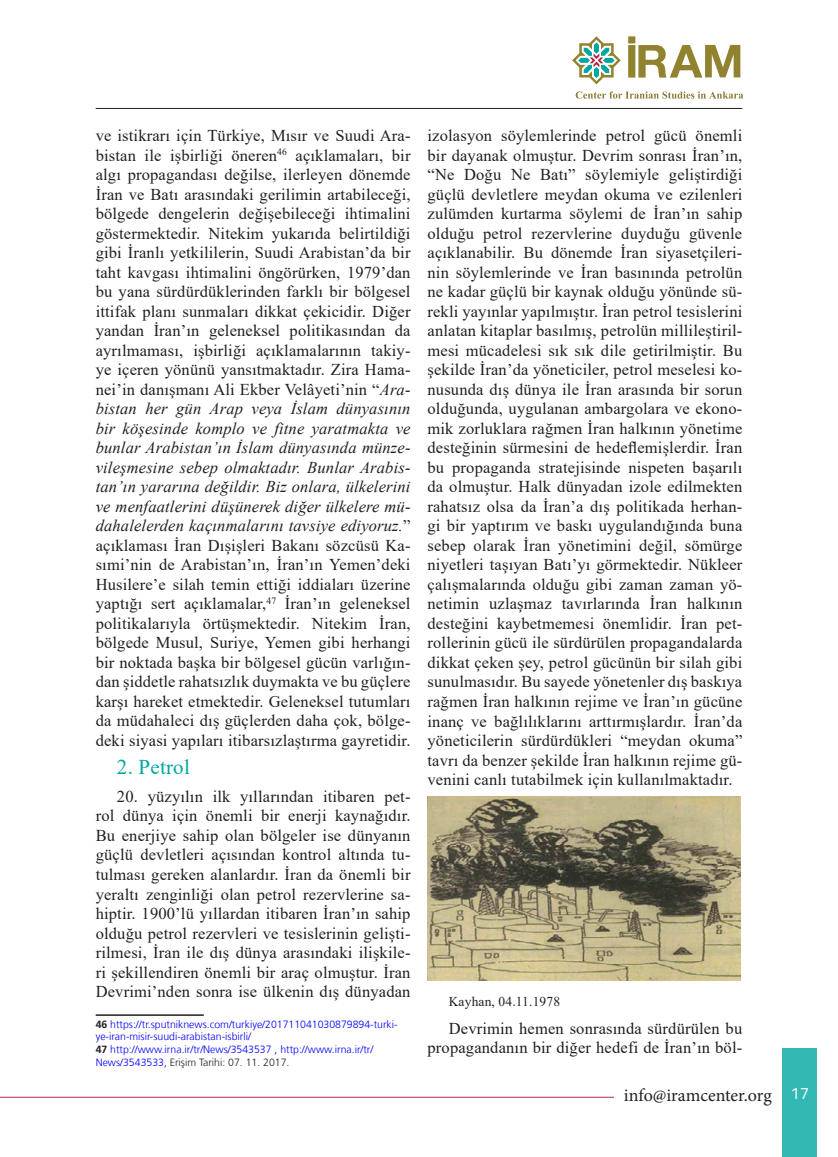
<style>
.page{position:relative;width:838px;height:1157px;background:#fff}
.page>*{position:absolute;margin:0;border:0;box-sizing:border-box;transform-origin:0 0}
.t1{font:21px "Times New Roman";letter-spacing:.01em;color:#00a7a0}
.t2{font:18px "Minion Pro";color:#231f20}
.t3{font:16.5px/19.5px "Times New Roman";letter-spacing:.01em;color:#231f20;text-align:justify}
.t4{font:13.5px "Times New Roman";letter-spacing:.01em;color:#231f20}
.t5{font:300 10.5px/12.6px "Frutiger LT Com";color:#00f}
.s1{font-style:italic}
.s2{font-weight:700;color:#231f20}
.s3{color:#231f20}
.s4{font-family:"Titillium";font-size:16.5px;color:#fff}
</style>
<div class="page">
<div style="left:782px;top:1047px;width:34px;height:110px;background:#33b8b3"></div>
<hr style="left:0;top:1097px;width:614px;height:1px;background:#b02b46">
<hr style="left:96px;top:108px;width:646px;height:1px;background:#231f20">
<svg style="left:575px;top:91px;width:168px;height:8px"></svg>
<svg style="left:572px;top:36px;width:49px;height:48px"></svg>
<svg style="left:628px;top:36px;width:112px;height:42px"></svg>
<hr style="left:96px;top:1014px;width:108px;height:1px;background:#231f20">
<img style="left:427px;top:796px;width:313px;height:184px">
<p class="t3" style="left:96px;top:125px;width:316px">ve istikrarı için Türkiye, Mısır ve Suudi Ara&shy;bistan ile işbirliği öneren<sup>46</sup> açıklamaları, bir algı propagandası değilse, ilerleyen dönemde İran ve Batı arasındaki gerilimin artabileceği, bölgede dengelerin değişebileceği ihtimalini göstermektedir. Nitekim yukarıda belirtildiği gibi İranlı yetkililerin, Suudi Arabistan’da bir taht kavgası ihtimalini öngörürken, 1979’dan bu yana sürdürdüklerinden farklı bir bölgesel ittifak planı sunmaları dikkat çekicidir. Diğer yandan İran’ın geleneksel politikasından da ayrılmaması, işbirliği açıklamalarının takiy&shy;ye içeren yönünü yansıtmaktadır. Zira Hama&shy;nei’in danışmanı Ali Ekber Velâyeti’nin “<span class="s1">Ara&shy;bistan her gün Arap veya İslam dünyasının bir köşesinde komplo ve fitne yaratmakta ve bunlar Arabistan’ın İslam dünyasında münze&shy;vileşmesine sebep olmaktadır. Bunlar Arabis&shy;tan’ın yararına değildir. Biz onlara, ülkelerini ve menfaatlerini düşünerek diğer ülkelere mü&shy;dahalelerden kaçınmalarını tavsiye ediyoruz.</span>” açıklaması İran Dışişleri Bakanı sözcüsü Ka&shy;sımi’nin de Arabistan’ın, İran’ın Yemen’deki Husilere’e silah temin ettiği iddiaları üzerine yaptığı sert açıklamalar,<sup>47</sup> İran’ın geleneksel politikalarıyla örtüşmektedir. Nitekim İran, bölgede Musul, Suriye, Yemen gibi herhangi bir noktada başka bir bölgesel gücün varlığın&shy;dan şiddetle rahatsızlık duymakta ve bu güçlere karşı hareket etmektedir. Geleneksel tutumları da müdahaleci dış güçlerden daha çok, bölge&shy;deki siyasi yapıları itibarsızlaştırma gayretidir.</p>
<p class="t1" style="left:117px;top:752px;width:74px">2. Petrol</p>
<p class="t3" style="left:96px;top:786px;width:316px;text-indent:21px">20. yüzyılın ilk yıllarından itibaren pet&shy;rol dünya için önemli bir enerji kaynağıdır.<br>Bu enerjiye sahip olan bölgeler ise dünyanın güçlü devletleri açısından kontrol altında tu&shy;tulması gereken alanlardır. İran da önemli bir yeraltı zenginliği olan petrol rezervlerine sa&shy;hiptir. 1900’lü yıllardan itibaren İran’ın sahip olduğu petrol rezervleri ve tesislerinin gelişti&shy;rilmesi, İran ile dış dünya arasındaki ilişkile&shy;ri şekillendiren önemli bir araç olmuştur. İran Devrimi’nden sonra ise ülkenin dış dünyadan</p>
<p class="t5" style="left:96px;top:1017px;width:303px"><span class="s2">46</span> https://tr.sputniknews.com/turkiye/201711041030879894-turki&shy;ye-iran-misir-suudi-arabistan-isbirli/<br><span class="s2">47</span> http://www.irna.ir/tr/News/3543537 , http://www.irna.ir/tr/ News/3543533, <span class="s3">Erişim Tarihi: 07. 11. 2017.</span></p>
<p class="t3" style="left:427px;top:125px;width:316px">izolasyon söylemlerinde petrol gücü önemli bir dayanak olmuştur. Devrim sonrası İran’ın, “Ne Doğu Ne Batı” söylemiyle geliştirdiği güçlü devletlere meydan okuma ve ezilenleri zulümden kurtarma söylemi de İran’ın sahip olduğu petrol rezervlerine duyduğu güvenle açıklanabilir. Bu dönemde İran siyasetçileri&shy;nin söylemlerinde ve İran basınında petrolün ne kadar güçlü bir kaynak olduğu yönünde sü&shy;rekli yayınlar yapılmıştır. İran petrol tesislerini anlatan kitaplar basılmış, petrolün millileştiril&shy;mesi mücadelesi sık sık dile getirilmiştir. Bu şekilde İran’da yöneticiler, petrol meselesi ko&shy;nusunda dış dünya ile İran arasında bir sorun olduğunda, uygulanan ambargolara ve ekono&shy;mik zorluklara rağmen İran halkının yönetime desteğinin sürmesini de hedeflemişlerdir. İran bu propaganda stratejisinde nispeten başarılı da olmuştur. Halk dünyadan izole edilmekten rahatsız olsa da İran’a dış politikada herhan&shy;gi bir yaptırım ve baskı uygulandığında buna sebep olarak İran yönetimini değil, sömürge niyetleri taşıyan Batı’yı görmektedir. Nükleer çalışmalarında olduğu gibi zaman zaman yö&shy;netimin uzlaşmaz tavırlarında İran halkının desteğini kaybetmemesi önemlidir. İran pet&shy;rollerinin gücü ile sürdürülen propagandalarda dikkat çeken şey, petrol gücünün bir silah gibi sunulmasıdır. Bu sayede yönetenler dış baskıya rağmen İran halkının rejime ve İran’ın gücüne inanç ve bağlılıklarını arttırmışlardır. İran’da yöneticilerin sürdürdükleri “meydan okuma” tavrı da benzer şekilde İran halkının rejime gü&shy;venini canlı tutabilmek için kullanılmaktadır.</p>
<p class="t4" style="left:449px;top:991px;width:113px">Kayhan, 04.11.1978</p>
<p class="t3" style="left:427px;top:1017px;width:316px;text-align:right">Devrimin hemen sonrasında sürdürülen bu propagandanın bir diğer hedefi de İran’ın böl-</p>
<p class="t2" style="left:624px;top:1082px;width:186px">info@iramcenter.org <span class="s4">17</span></p>
</div>
